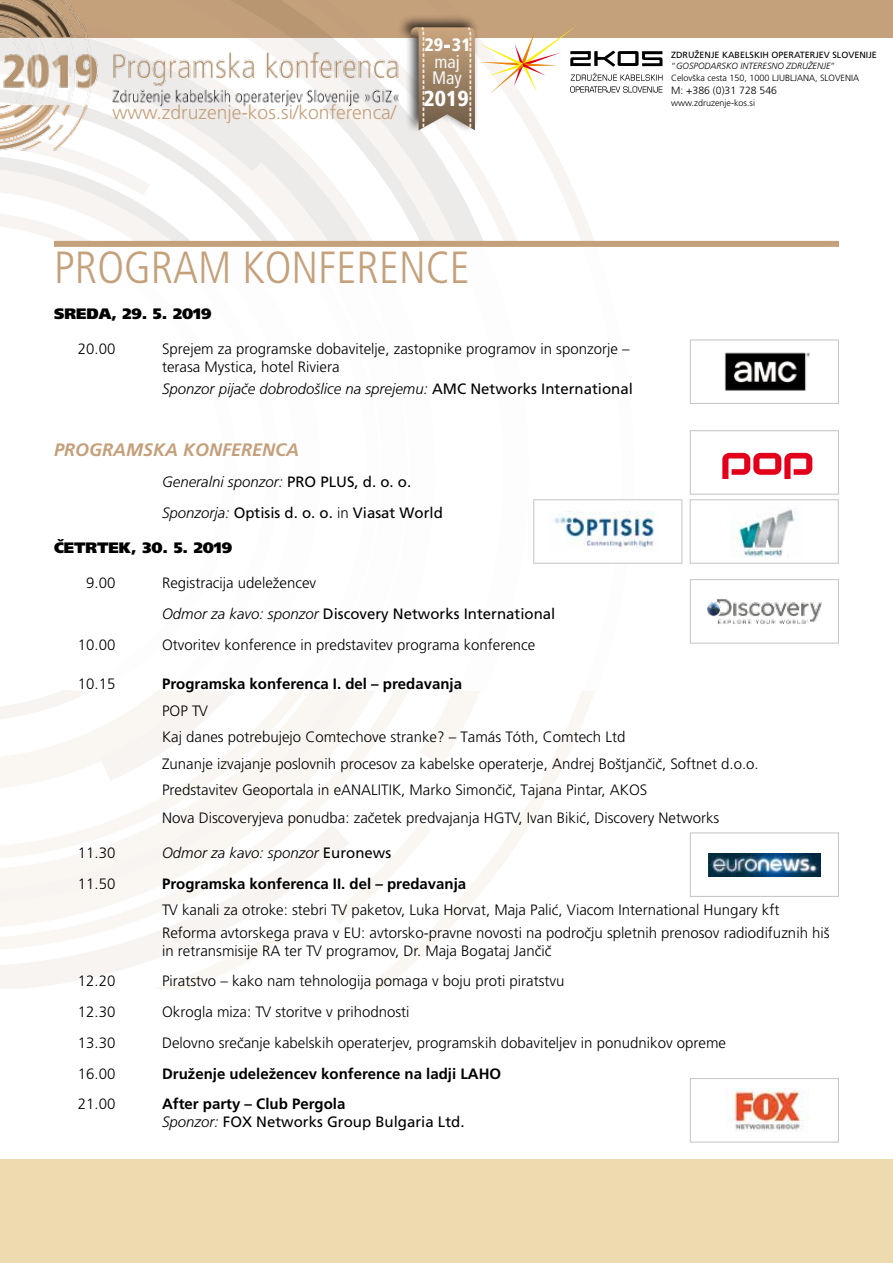
<style>
.page{position:relative;width:893px;height:1263px;background:#fff}
.page>*{position:absolute;margin:0;border:0;box-sizing:border-box;transform-origin:0 0}
.t1{font:300 condensed 45px "Frutiger LT Std";color:#c4a07b}
.t2{font:900 condensed 21.6px "Frutiger LT Std";color:#fff}
.t3{font:300 19.35px "Frutiger LT Std";color:#c4a07b}
.t4{font:italic 700 18px "Frutiger LT Std";color:#c4a07b}
.t5{font:condensed 18px "Frutiger LT Std";color:#f6f6f6}
.t6{font:900 condensed 18px "Frutiger LT Std";color:#fff}
.t7{font:900 15.15px "Frutiger LT Std";color:#000}
.t8{font:300 15px/26.5px "Frutiger LT Std";color:#000}
.t9{font:15px/30.8px "Frutiger LT Std";color:#000}
.t10{font:700 15px "Frutiger LT Std";color:#000}
.t11{font:italic 300 15px "Frutiger LT Std";color:#000}
.t12{font:300 10.5px "Frutiger LT Std";color:#000}
.t13{font:300 9px/11.9px "Frutiger LT Std";color:#000}
.s1{font-weight:400}
.s2{font-style:italic}
.s3{font-weight:400;font-style:normal}
.s4{font-weight:300;font-style:italic}
.s5{font-weight:300}
.s6{font-weight:700}
</style>
<div class="page">
<div style="left:0;top:0;width:893px;height:37px;background:#c4a07b"></div>
<div style="left:0;top:1159px;width:893px;height:104px;background:#eddbaf"></div>
<svg style="left:377px;top:794px;width:171px;height:195px"></svg>
<svg style="left:426px;top:808px;width:18px;height:129px"></svg>
<svg style="left:377px;top:794px;width:49px;height:164px"></svg>
<svg style="left:0;top:874px;width:377px;height:115px"></svg>
<svg style="left:0;top:690px;width:363px;height:220px"></svg>
<svg style="left:224px;top:157px;width:79px;height:84px"></svg>
<svg style="left:0;top:198px;width:224px;height:43px"></svg>
<svg style="left:0;top:157px;width:297px;height:41px"></svg>
<img style="left:0;top:0;width:315px;height:157px">
<div style="left:398px;top:14px;width:82px;height:120px;background:#000;opacity:.75"></div>
<svg style="left:309px;top:25px;width:353px;height:769px"></svg>
<div style="left:54px;top:241px;width:785px;height:6px;background:#c4a07b"></div>
<div style="left:690px;top:430px;width:149px;height:65px;background:#fff;border:1px solid #c6c7c8"></div>
<div style="left:690px;top:339px;width:149px;height:65px;background:#fff;border:1px solid #c6c7c8"></div>
<div style="left:533px;top:499px;width:149px;height:65px;background:#fff;border:1px solid #c6c7c8"></div>
<div style="left:690px;top:499px;width:149px;height:65px;background:#fff;border:1px solid #c6c7c8"></div>
<img style="left:554px;top:511px;width:100px;height:37px">
<div style="left:690px;top:579px;width:149px;height:65px;background:#fff;border:1px solid #c6c7c8"></div>
<div style="left:690px;top:1078px;width:149px;height:64px;background:#fff;border:1px solid #c6c7c8"></div>
<img style="left:724px;top:352px;width:86px;height:39px">
<img style="left:707px;top:599px;width:115px;height:25px">
<div style="left:690px;top:832px;width:149px;height:65px;background:#fff;border:1px solid #c6c7c8"></div>
<img style="left:708px;top:853px;width:112px;height:24px">
<img style="left:726px;top:1089px;width:83px;height:43px">
<svg style="left:722px;top:453px;width:90px;height:26px"></svg>
<img style="left:734px;top:505px;width:64px;height:53px">
<p class="t3" style="left:112px;top:101px;width:285px">www.zdruzenje-kos.si/konferenca/</p>
<p class="t6" style="left:424px;top:34px;width:48px">29-31</p>
<h2 class="t2" style="left:424px;top:85px;width:47px">2019</h2>
<p class="t5" style="left:434px;top:51px;width:27px">maj</p>
<p class="t5" style="left:432px;top:67px;width:31px">May</p>
<p class="t13" style="left:671px;top:49px;width:207px"><span class="s1">ZDRUŽENJE KABELSKIH OPERATERJEV SLOVENIJE </span>“<span class="s2">GOSPODARSKO INTERESNO ZDRUŽENJE</span>”<br>Celovška cesta 150, 1000 LJUBLJANA, SLOVENIA</p>
<p class="t12" style="left:671px;top:84px;width:108px">M: +386 (0)31 728 546</p>
<p class="t13" style="left:671px;top:97px;width:86px">www.zdruzenje-kos.si</p>
<h1 class="t1" style="left:54px;top:242px;width:417px">PROGRAM KONFERENCE</h1>
<p class="t7" style="left:54px;top:304px;width:159px">SREDA, 29. 5. 2019</p>
<p class="t8" style="left:78px;top:335px;width:39px">20.00</p>
<p class="t8" style="left:162px;top:340px;width:469px;line-height:18px">Sprejem za programske dobavitelje, zastopnike programov in sponzorje – terasa Mystica, hotel Riviera</p>
<p class="t11" style="left:162px;top:380px;width:472px">Sponzor pijače dobrodošlice na sprejemu: <span class="s3">AMC Networks International</span></p>
<p class="t4" style="left:54px;top:440px;width:247px">PROGRAMSKA KONFERENCA</p>
<p class="t9" style="left:162px;top:467px;width:282px"><span class="s4">Generalni sponzor:</span> PRO PLUS, d. o. o.<br><span class="s4">Sponzorja:</span> Optisis d. o. o. <span class="s5">in</span> Viasat World</p>
<p class="t7" style="left:54px;top:539px;width:180px">ČETRTEK, 30. 5. 2019</p>
<p class="t8" style="left:86px;top:570px;width:31px">9.00</p>
<p class="t9" style="left:162px;top:568px;width:395px"><span class="s5">Registracija udeležencev<br></span><span class="s4">Odmor za kavo: sponzor</span> Discovery Networks International</p>
<p class="t8" style="left:78px;top:631px;width:39px">10.00</p>
<p class="t8" style="left:162px;top:631px;width:375px">Otvoritev konference in predstavitev programa konference</p>
<p class="t8" style="left:78px;top:671px;width:39px">10.15</p>
<p class="t10" style="left:162px;top:675px;width:302px">Programska konferenca I. del – predavanja</p>
<p class="t8" style="left:162px;top:697px;width:598px">POP TV<br>Kaj danes potrebujejo Comtechove stranke? – Tamás Tóth, Comtech Ltd<br>Zunanje izvajanje poslovnih procesov za kabelske operaterje, Andrej Boštjančič, Softnet d.o.o.<br>Predstavitev Geoportala in eANALITIK, Marko Simončič, Tajana Pintar, AKOS</p>
<p class="t8" style="left:162px;top:805px;width:559px">Nova Discoveryjeva ponudba: začetek predvajanja HGTV, Ivan Bikić, Discovery Networks</p>
<p class="t8" style="left:78px;top:840px;width:39px">11.30</p>
<p class="t11" style="left:162px;top:844px;width:231px">Odmor za kavo: sponzor <span class="s3">Euronews</span></p>
<p class="t8" style="left:78px;top:870px;width:39px">11.50</p>
<p class="t10" style="left:162px;top:875px;width:306px">Programska konferenca II. del – predavanja</p>
<p class="t8" style="left:162px;top:899px;width:669px;line-height:22.2px">TV kanali za otroke: stebri TV paketov, Luka Horvat, Maja Palić, Viacom International Hungary kft<br>Reforma avtorskega prava v EU: avtorsko-pravne novosti na področju spletnih prenosov radiodifuznih hiš</p>
<p class="t8" style="left:162px;top:937px;width:391px">in retransmisije RA ter TV programov, Dr. Maja Bogataj Jančič</p>
<p class="t8" style="left:78px;top:968px;width:39px">12.20</p>
<p class="t8" style="left:162px;top:968px;width:404px">Piratstvo – kako nam tehnologija pomaga v boju proti piratstvu</p>
<p class="t8" style="left:78px;top:999px;width:39px">12.30</p>
<p class="t8" style="left:162px;top:999px;width:249px">Okrogla miza: TV storitve v prihodnosti</p>
<p class="t8" style="left:78px;top:1029px;width:39px">13.30</p>
<p class="t8" style="left:162px;top:1029px;width:565px">Delovno srečanje kabelskih operaterjev, programskih dobaviteljev in ponudnikov opreme</p>
<p class="t8" style="left:78px;top:1060px;width:39px">16.00</p>
<p class="t10" style="left:162px;top:1064px;width:341px">Druženje udeležencev konference na ladji LAHO</p>
<p class="t8" style="left:78px;top:1091px;width:39px">21.00</p>
<p class="t9" style="left:162px;top:1095px;width:304px;line-height:18px"><span class="s6">After party – Club Pergola<br></span><span class="s4">Sponzor:</span> FOX Networks Group Bulgaria Ltd.</p>
</div>
